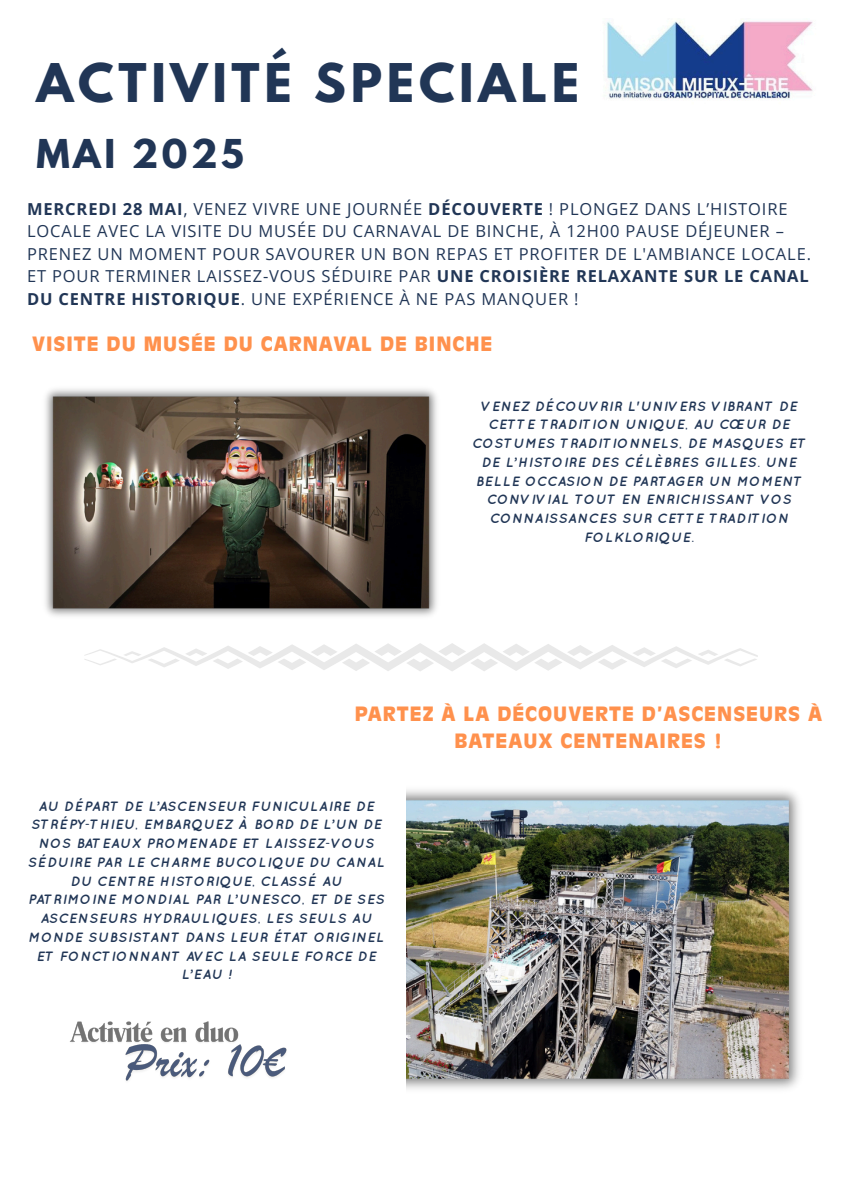
<style>
.page{position:relative;width:843px;height:1191px;background:#fff}
.page>*{position:absolute;margin:0;border:0;box-sizing:border-box;transform-origin:0 0}
.t1{font:700 47.2px "League Spartan";letter-spacing:.1em;color:#213656}
.t2{font:700 35.2px "League Spartan";letter-spacing:.1em;color:#213656}
.t3{font:900 19.5px/27px "Antique Olive Pro";letter-spacing:.05em;color:#ff914d;text-align:center}
.t4{font:16.5px/22.5px "Open Sans";letter-spacing:.05em;color:#213656}
.t5{font:italic 700 13.5px/18.7px "Quicksand";letter-spacing:.05em;color:#213656;text-align:center}
.s1{font-weight:700}
</style>
<div class="page">
<img style="left:45px;top:389px;width:392px;height:227px">
<img style="left:406px;top:790px;width:394px;height:299px">
<svg style="left:84px;top:643px;width:673px;height:28px"></svg>
<img style="left:125px;top:1044px;width:162px;height:37px">
<img style="left:69px;top:1021px;width:171px;height:27px">
<img style="left:606px;top:20px;width:207px;height:79px">
<h5 class="t1" style="left:36px;top:60px;width:544px">ACTIVITÉ SPECIALE</h5>
<h5 class="t2" style="left:36px;top:137px;width:209px">MAI 2025</h5>
<h4 class="t4" style="left:27px;top:197px;width:785px"><span class="s1">MERCREDI 28 MAI</span>, VENEZ VIVRE UNE JOURNÉE <span class="s1">DÉCOUVERTE</span> ! PLONGEZ DANS L’HISTOIRE LOCALE AVEC LA VISITE DU MUSÉE DU CARNAVAL DE BINCHE, À 12H00 PAUSE DÉJEUNER – PRENEZ UN MOMENT POUR SAVOURER UN BON REPAS ET PROFITER DE L'AMBIANCE LOCALE.<br>ET POUR TERMINER LAISSEZ-VOUS SÉDUIRE PAR <span class="s1">UNE CROISIÈRE RELAXANTE SUR LE CANAL DU CENTRE HISTORIQUE</span>. UNE EXPÉRIENCE À NE PAS MANQUER !</h4>
<h4 class="t3" style="left:32px;top:332px;width:461px">VISITE DU MUSÉE DU CARNAVAL DE BINCHE</h4>
<p class="t5" style="left:472px;top:396px;width:335px">VENEZ DÉCOUVRIR L'UNIVERS VIBRANT DE CETTE TRADITION UNIQUE, AU CŒUR DE COSTUMES TRADITIONNELS, DE MASQUES ET DE L’HISTOIRE DES CÉLÈBRES GILLES. UNE BELLE OCCASION DE PARTAGER UN MOMENT CONVIVIAL TOUT EN ENRICHISSANT VOS CONNAISSANCES SUR CETTE TRADITION FOLKLORIQUE.</p>
<p class="t3" style="left:355px;top:701px;width:468px">PARTEZ À LA DÉCOUVERTE D’ASCENSEURS À<br>BATEAUX CENTENAIRES !</p>
<p class="t5" style="left:28px;top:796px;width:358px">AU DÉPART DE L’ASCENSEUR FUNICULAIRE DE STRÉPY-THIEU, EMBARQUEZ À BORD DE L’UN DE NOS BATEAUX PROMENADE ET LAISSEZ-VOUS SÉDUIRE PAR LE CHARME BUCOLIQUE DU CANAL DU CENTRE HISTORIQUE, CLASSÉ AU PATRIMOINE MONDIAL PAR L’UNESCO, ET DE SES ASCENSEURS HYDRAULIQUES, LES SEULS AU MONDE SUBSISTANT DANS LEUR ÉTAT ORIGINEL ET FONCTIONNANT AVEC LA SEULE FORCE DE L’EAU !</p>
</div>
